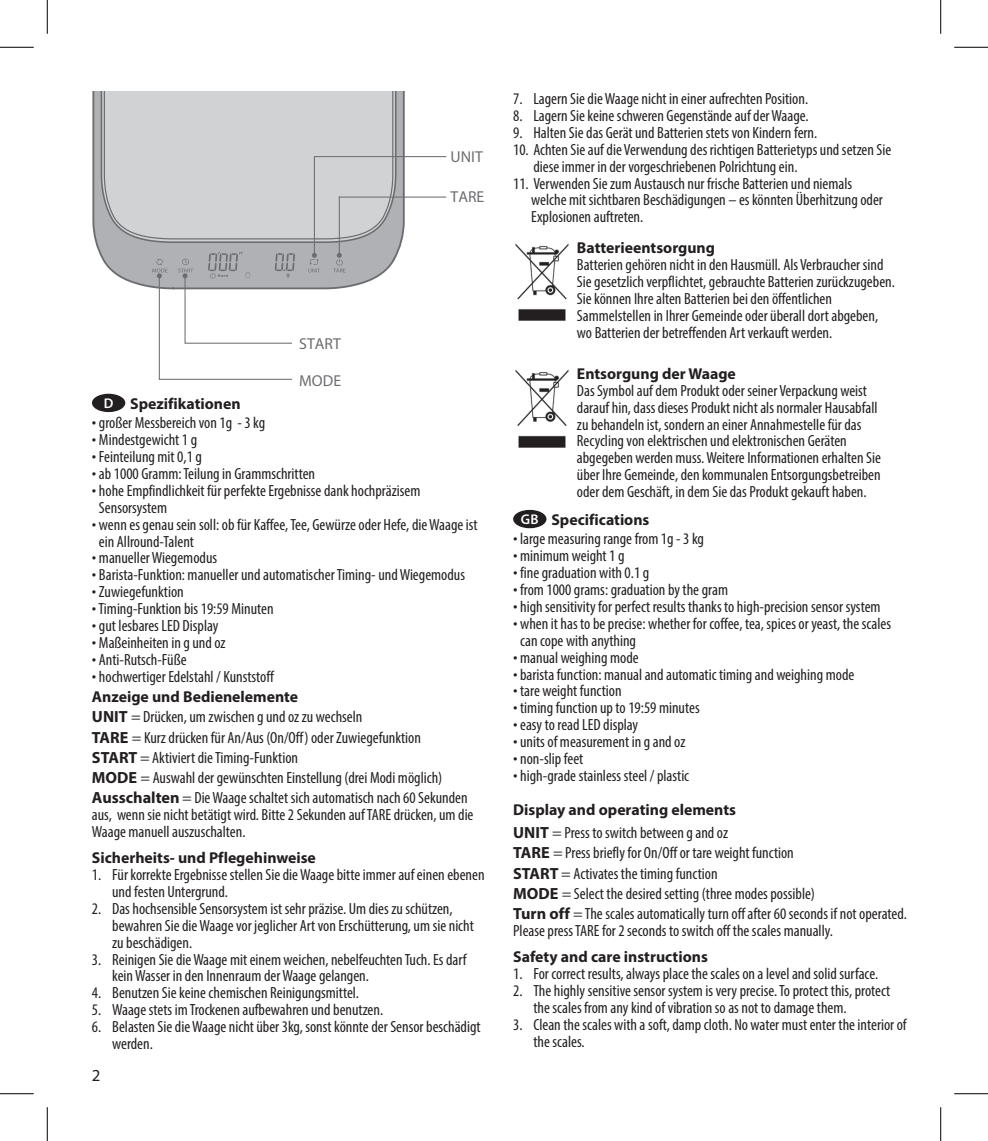
<style>
.page{position:relative;width:988px;height:1141px;background:#fff}
.page>*{position:absolute;margin:0;border:0;box-sizing:border-box;transform-origin:0 0}
.t1{font:16.88px "Myriad Pro";color:#231f20}
.t2{font:condensed 16.2px/16.9px "Myriad Pro";color:#231f20}
.t3{font:700 15.75px "Myriad Pro";color:#231f20}
.t4{font:700 semi-condensed 15.75px "Myriad Pro";color:#6c6d70}
.s1{font-weight:600;font-size:14.17px;color:#fff}
.s2{font-weight:700;font-stretch:normal}
</style>
<div class="page">
<svg style="left:92px;top:92px;width:313px;height:198px;background:#b6b7ba"></svg>
<svg style="left:100px;top:92px;width:297px;height:152px"></svg>
<svg style="left:101px;top:92px;width:294px;height:150px;background:#cdced0"></svg>
<svg style="left:275px;top:253px;width:20px;height:24px"></svg>
<svg style="left:208px;top:252px;width:42px;height:27px"></svg>
<svg style="left:308px;top:253px;width:12px;height:19px"></svg>
<svg style="left:178px;top:259px;width:15px;height:19px"></svg>
<svg style="left:152px;top:259px;width:15px;height:19px"></svg>
<svg style="left:333px;top:253px;width:12px;height:19px"></svg>
<hr style="left:314px;top:157px;width:1px;height:98px;background:#6c6d70">
<hr style="left:339px;top:197px;width:1px;height:58px;background:#6c6d70">
<hr style="left:184px;top:276px;width:1px;height:67px;background:#6c6d70">
<hr style="left:159px;top:277px;width:1px;height:102px;background:#6c6d70">
<hr style="left:314px;top:156px;width:132px;height:1px;background:#6c6d70">
<hr style="left:339px;top:196px;width:107px;height:2px;background:#6c6d70">
<hr style="left:184px;top:343px;width:108px;height:1px;background:#6c6d70">
<hr style="left:159px;top:379px;width:133px;height:1px;background:#6c6d70">
<div style="left:92px;top:394px;width:33px;height:18px;background:#231f20;border-radius:50%"></div>
<img style="left:515px;top:243px;width:54px;height:78px">
<img style="left:515px;top:369px;width:54px;height:79px">
<div style="left:513px;top:510px;width:33px;height:18px;background:#231f20;border-radius:50%"></div>
<hr style="left:0;top:47px;width:34px;height:1px;background:#000">
<hr style="left:954px;top:47px;width:33px;height:1px;background:#000">
<hr style="left:0;top:1093px;width:34px;height:1px;background:#000">
<hr style="left:954px;top:1093px;width:33px;height:1px;background:#000">
<hr style="left:47px;top:0;width:1px;height:34px;background:#000">
<hr style="left:47px;top:1107px;width:1px;height:33px;background:#000">
<hr style="left:940px;top:0;width:1px;height:34px;background:#000">
<hr style="left:940px;top:1107px;width:1px;height:33px;background:#000">
<p class="t3" style="left:104px;top:393px;width:138px"><span class="s1">D</span> Spezifikationen</p>
<p class="t4" style="left:299px;top:334px;width:43px">START</p>
<p class="t4" style="left:299px;top:370px;width:43px">MODE</p>
<p class="t4" style="left:450px;top:147px;width:34px">UNIT</p>
<p class="t4" style="left:450px;top:187px;width:35px">TARE</p>
<p class="t2" style="left:92px;top:414px;width:175px"><span class="s2">·</span> großer Messbereich von 1g - 3 kg</p>
<p class="t2" style="left:92px;top:431px;width:107px"><span class="s2">·</span> Mindestgewicht 1 g</p>
<p class="t2" style="left:92px;top:448px;width:111px"><span class="s2">·</span> Feinteilung mit 0,1 g</p>
<p class="t2" style="left:92px;top:465px;width:225px"><span class="s2">·</span> ab 1000 Gramm: Teilung in Grammschritten</p>
<p class="t2" style="left:92px;top:482px;width:330px"><span class="s2">·</span> hohe Empfindlichkeit für perfekte Ergebnisse dank hochpräzisem</p>
<p class="t2" style="left:99px;top:499px;width:70px">Sensorsystem</p>
<p class="t2" style="left:92px;top:515px;width:387px"><span class="s2">·</span> wenn es genau sein soll: ob für Kaffee, Tee, Gewürze oder Hefe, die Waage ist</p>
<p class="t2" style="left:99px;top:532px;width:96px">ein Allround-Talent</p>
<p class="t2" style="left:92px;top:549px;width:127px"><span class="s2">·</span> manueller Wiegemodus</p>
<p class="t2" style="left:92px;top:566px;width:374px"><span class="s2">·</span> Barista-Funktion: manueller und automatischer Timing- und Wiegemodus</p>
<p class="t2" style="left:92px;top:583px;width:93px"><span class="s2">·</span> Zuwiegefunktion</p>
<p class="t2" style="left:92px;top:600px;width:183px"><span class="s2">·</span> Timing-Funktion bis 19:59 Minuten</p>
<p class="t2" style="left:92px;top:617px;width:128px"><span class="s2">·</span> gut lesbares LED Display</p>
<p class="t2" style="left:92px;top:634px;width:135px"><span class="s2">·</span> Maßeinheiten in g und oz</p>
<p class="t2" style="left:92px;top:650px;width:96px"><span class="s2">·</span> Anti-Rutsch-Füße</p>
<p class="t2" style="left:92px;top:667px;width:183px"><span class="s2">·</span> hochwertiger Edelstahl / Kunststoff</p>
<p class="t3" style="left:92px;top:686px;width:208px">Anzeige und Bedienelemente</p>
<p class="t2" style="left:92px;top:707px;width:377px;line-height:20px"><span class="s2">UNIT</span> = Drücken, um zwischen g und oz zu wechseln<br><span class="s2">TARE</span> = Kurz drücken für An/Aus (On/Off) oder Zuwiegefunktion <span class="s2">START</span> = Aktiviert die Timing-Funktion<br><span class="s2">MODE</span> = Auswahl der gewünschten Einstellung (drei Modi möglich)<br><span class="s2">Ausschalten</span> = Die Waage schaltet sich automatisch nach 60 Sekunden</p>
<p class="t2" style="left:92px;top:805px;width:383px">aus, wenn sie nicht betätigt wird. Bitte 2 Sekunden auf TARE drücken, um die<br>Waage manuell auszuschalten.</p>
<p class="t3" style="left:92px;top:847px;width:225px">Sicherheits- und Pflegehinweise</p>
<p class="t2" style="left:112px;top:866px;width:374px;text-indent:-20px">1. Für korrekte Ergebnisse stellen Sie die Waage bitte immer auf einen ebenen und festen Untergrund.</p>
<p class="t2" style="left:112px;top:899px;width:363px;text-indent:-20px">2. Das hochsensible Sensorsystem ist sehr präzise. Um dies zu schützen, bewahren Sie die Waage vor jeglicher Art von Erschütterung, um sie nicht zu beschädigen.</p>
<p class="t2" style="left:112px;top:950px;width:356px;text-indent:-20px">3. Reinigen Sie die Waage mit einem weichen, nebelfeuchten Tuch. Es darf kein Wasser in den Innenraum der Waage gelangen.</p>
<p class="t2" style="left:92px;top:984px;width:268px">4. Benutzen Sie keine chemischen Reinigungsmittel.</p>
<p class="t2" style="left:92px;top:1001px;width:293px">5. Waage stets im Trockenen aufbewahren und benutzen.</p>
<p class="t2" style="left:112px;top:1018px;width:370px;text-indent:-20px">6. Belasten Sie die Waage nicht über 3kg, sonst könnte der Sensor beschädigt werden.</p>
<p class="t1" style="left:92px;top:1064px;width:10px">2</p>
<p class="t2" style="left:513px;top:90px;width:296px">7. Lagern Sie die Waage nicht in einer aufrechten Position.</p>
<p class="t2" style="left:513px;top:107px;width:297px">8. Lagern Sie keine schweren Gegenstände auf der Waage.</p>
<p class="t2" style="left:513px;top:124px;width:305px">9. Halten Sie das Gerät und Batterien stets von Kindern fern.</p>
<p class="t2" style="left:533px;top:141px;width:359px;text-indent:-20px">10. Achten Sie auf die Verwendung des richtigen Batterietyps und setzen Sie diese immer in der vorgeschriebenen Polrichtung ein.</p>
<p class="t2" style="left:531px;top:174px;width:353px;text-indent:-18px">11. Verwenden Sie zum Austausch nur frische Batterien und niemals welche mit sichtbaren Beschädigungen – es könnten Überhitzung oder<br>Explosionen auftreten.</p>
<p class="t3" style="left:577px;top:238px;width:140px">Batterieentsorgung</p>
<p class="t2" style="left:577px;top:256px;width:319px">Batterien gehören nicht in den Hausmüll. Als Verbraucher sind Sie gesetzlich verpflichtet, gebrauchte Batterien zurückzugeben.<br>Sie können Ihre alten Batterien bei den öffentlichen Sammelstellen in Ihrer Gemeinde oder überall dort abgeben, wo Batterien der betreffenden Art verkauft werden.</p>
<p class="t3" style="left:577px;top:363px;width:160px">Entsorgung der Waage</p>
<p class="t2" style="left:577px;top:382px;width:305px">Das Symbol auf dem Produkt oder seiner Verpackung weist darauf hin, dass dieses Produkt nicht als normaler Hausabfall zu behandeln ist, sondern an einer Annahmestelle für das Recycling von elektrischen und elektronischen Geräten abgegeben werden muss. Weitere Informationen erhalten Sie über Ihre Gemeinde, den kommunalen Entsorgungsbetreiben oder dem Geschäft, in dem Sie das Produkt gekauft haben.</p>
<p class="t2" style="left:513px;top:530px;width:192px"><span class="s2">·</span> large measuring range from 1g - 3 kg</p>
<p class="t2" style="left:513px;top:547px;width:113px"><span class="s2">·</span> minimum weight 1 g</p>
<p class="t2" style="left:513px;top:564px;width:138px"><span class="s2">·</span> fine graduation with 0.1 g</p>
<p class="t2" style="left:513px;top:581px;width:216px"><span class="s2">·</span> from 1000 grams: graduation by the gram</p>
<p class="t2" style="left:513px;top:598px;width:369px"><span class="s2">·</span> high sensitivity for perfect results thanks to high-precision sensor system</p>
<p class="t2" style="left:513px;top:615px;width:379px"><span class="s2">·</span> when it has to be precise: whether for coffee, tea, spices or yeast, the scales</p>
<p class="t2" style="left:520px;top:632px;width:117px">can cope with anything</p>
<p class="t2" style="left:513px;top:648px;width:127px"><span class="s2">·</span> manual weighing mode</p>
<p class="t2" style="left:513px;top:665px;width:343px"><span class="s2">·</span> barista function: manual and automatic timing and weighing mode</p>
<p class="t2" style="left:513px;top:682px;width:110px"><span class="s2">·</span> tare weight function</p>
<p class="t2" style="left:513px;top:699px;width:188px"><span class="s2">·</span> timing function up to 19:59 minutes</p>
<p class="t2" style="left:513px;top:716px;width:127px"><span class="s2">·</span> easy to read LED display</p>
<p class="t2" style="left:513px;top:733px;width:174px"><span class="s2">·</span> units of measurement in g and oz</p>
<p class="t2" style="left:513px;top:750px;width:72px"><span class="s2">·</span> non-slip feet</p>
<p class="t2" style="left:513px;top:767px;width:177px"><span class="s2">·</span> high-grade stainless steel / plastic</p>
<p class="t3" style="left:513px;top:799px;width:224px">Display and operating elements</p>
<p class="t2" style="left:513px;top:822px;width:395px;line-height:20px"><span class="s2">UNIT</span> = Press to switch between g and oz<br><span class="s2">TARE</span> = Press briefly for On/Off or tare weight function<br><span class="s2">START</span> = Activates the timing function<br><span class="s2">MODE</span> = Select the desired setting (three modes possible)<br><span class="s2">Turn off</span> = The scales automatically turn off after 60 seconds if not operated.</p>
<p class="t2" style="left:513px;top:921px;width:321px">Please press TARE for 2 seconds to switch off the scales manually.</p>
<p class="t3" style="left:513px;top:946px;width:196px">Safety and care instructions</p>
<p class="t2" style="left:513px;top:965px;width:366px">1. For correct results, always place the scales on a level and solid surface.</p>
<p class="t2" style="left:533px;top:982px;width:358px;text-indent:-20px">2. The highly sensitive sensor system is very precise. To protect this, protect the scales from any kind of vibration so as not to damage them.</p>
<p class="t2" style="left:533px;top:1015px;width:375px;text-indent:-20px">3. Clean the scales with a soft, damp cloth. No water must enter the interior of the scales.</p>
<p class="t3" style="left:521px;top:509px;width:130px"><span class="s1">GB</span> Specifications</p>
</div>
